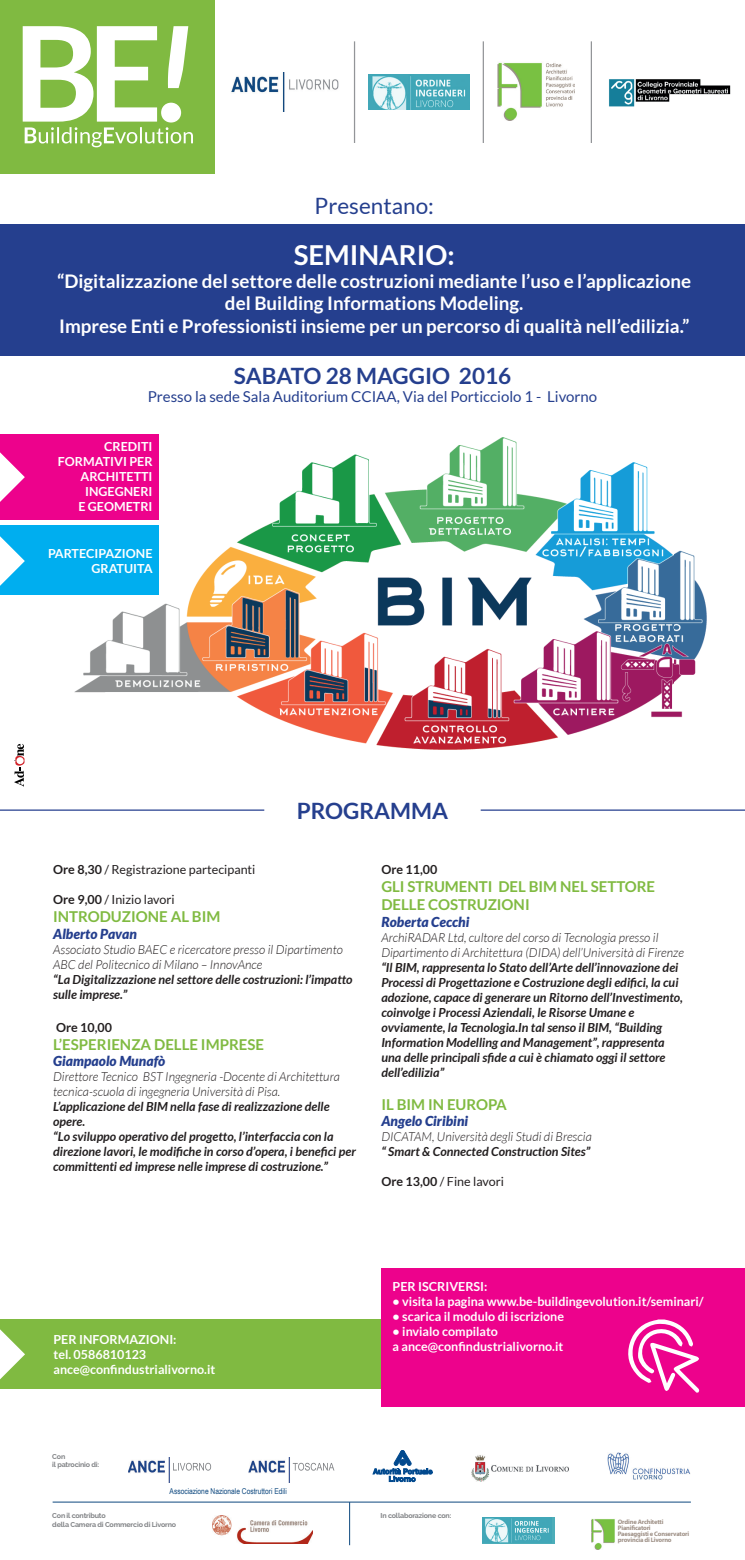
<style>
.page{position:relative;width:745px;height:1560px;background:#fff}
.page>*{position:absolute;margin:0;border:0;box-sizing:border-box;transform-origin:0 0}
.t1{font:700 27.5px "Lato";color:#fff}
.t2{font:700 22.5px "Lato";color:#253f8e}
.t3{font:22.5px "Lato";color:#253f8e}
.t4{font:700 18.75px/22.5px "Lato";color:#fff;text-align:center}
.t5{font:700 15px/18px "Lato";color:#80ba41}
.t6{font:15px "Lato";color:#253f8e}
.t7{font:italic 900 13.75px "Lato";color:#253f8e}
.t8{font:italic 700 12.5px/15px "Lato";color:#231f20}
.t9{font:italic 300 12.5px/15px "Lato";color:#231f20}
.t10{font:700 12.5px/15px "Lato";color:#fff;text-align:right}
.t11{font:12.5px "Lato";color:#231f20}
.t12{font:700 12.5px "Lato";color:#231f20}
.t13{font:8.12px "Arial Narrow";color:#0d487f}
.t14{font:700 7.12px/8.5px "Raleway";letter-spacing:-.025em;color:#808285}
.t15{font:700 6.5px/5.8px "Myriad";letter-spacing:-.03em;color:#9f9187}
.s1{font-weight:700}
</style>
<div class="page">
<img style="left:66px;top:434px;width:641px;height:316px">
<div style="left:0;top:0;width:214px;height:173px;background:#80ba41"></div>
<svg style="left:23px;top:26px;width:170px;height:121px"></svg>
<div style="left:0;top:224px;width:744px;height:131px;background:#253f8e"></div>
<img style="left:231px;top:72px;width:108px;height:40px">
<img style="left:368px;top:74px;width:101px;height:36px">
<img style="left:497px;top:62px;width:76px;height:59px">
<img style="left:609px;top:79px;width:122px;height:28px">
<hr style="left:353px;top:41px;width:2px;height:102px;background:#939598">
<hr style="left:482px;top:41px;width:1px;height:102px;background:#939598">
<hr style="left:590px;top:41px;width:1px;height:102px;background:#939598">
<div style="left:0;top:434px;width:158px;height:85px;background:#ed028c"></div>
<div style="left:0;top:525px;width:158px;height:70px;background:#00aeef"></div>
<svg style="left:0;top:452px;width:25px;height:134px"></svg>
<div style="left:0;top:1318px;width:383px;height:70px;background:#80ba41"></div>
<svg style="left:0;top:1318px;width:25px;height:71px"></svg>
<div style="left:381px;top:1268px;width:363px;height:138px;background:#ed028c"></div>
<svg style="left:628px;top:1319px;width:71px;height:73px"></svg>
<hr style="left:480px;top:809px;width:264px;height:1px;background:#253f8e">
<hr style="left:0;top:809px;width:264px;height:1px;background:#253f8e">
<svg style="left:14px;top:743px;width:11px;height:43px"></svg>
<img style="left:212px;top:1515px;width:100px;height:28px">
<img style="left:607px;top:1452px;width:83px;height:27px">
<svg style="left:373px;top:1450px;width:59px;height:31px"></svg>
<img style="left:471px;top:1455px;width:98px;height:26px">
<img style="left:591px;top:1519px;width:24px;height:29px">
<div style="left:482px;top:1517px;width:72px;height:26px;background:#4cadb9"></div>
<img style="left:482px;top:1517px;width:69px;height:25px">
<img style="left:128px;top:1457px;width:42px;height:25px">
<svg style="left:173px;top:1462px;width:38px;height:8px"></svg>
<img style="left:248px;top:1457px;width:42px;height:25px">
<svg style="left:292px;top:1462px;width:42px;height:8px"></svg>
<hr style="left:349px;top:1501px;width:1px;height:43px;background:#0d487f">
<hr style="left:53px;top:1501px;width:637px;height:1px;background:#0d487f">
<h2 class="t3" style="left:314px;top:193px;width:121px">Presentano:</h2>
<h1 class="t1" style="left:293px;top:239px;width:162px">SEMINARIO:</h1>
<h3 class="t4" style="left:57px;top:269px;width:635px">“Digitalizzazione del settore delle costruzioni mediante l’uso e l’applicazione del Building Informations Modeling.<br>Imprese Enti e Professionisti insieme per un percorso di qualità nell’edilizia.”</h3>
<h2 class="t2" style="left:233px;top:362px;width:279px">SABATO 28 MAGGIO 2016</h2>
<p class="t6" style="left:148px;top:388px;width:451px">Presso la sede Sala Auditorium CCIAA, Via del Porticciolo 1 - Livorno</p>
<p class="t10" style="left:58px;top:438px;width:96px">CREDITI<br>FORMATIVI PER<br>ARCHITETTI<br>INGEGNERI<br>E GEOMETRI</p>
<p class="t10" style="left:48px;top:545px;width:106px">PARTECIPAZIONE<br>GRATUITA</p>
<h2 class="t2" style="left:297px;top:797px;width:153px">PROGRAMMA</h2>
<p class="t11" style="left:53px;top:862px;width:204px"><span class="s1">Ore 8,30</span> / Registrazione partecipanti</p>
<p class="t11" style="left:53px;top:892px;width:123px"><span class="s1">Ore 9,00</span> / Inizio lavori</p>
<p class="t5" style="left:53px;top:907px;width:169px">INTRODUZIONE AL BIM</p>
<p class="t7" style="left:53px;top:925px;width:85px">Alberto Pavan</p>
<p class="t9" style="left:53px;top:941px;width:291px">Associato Studio BAEC e ricercatore presso il Dipartimento<br>ABC del Politecnico di Milano – InnovAnce</p>
<p class="t8" style="left:53px;top:971px;width:301px">“La Digitalizzazione nel settore delle costruzioni: l’impatto sulle imprese.”</p>
<p class="t12" style="left:56px;top:1019px;width:57px">Ore 10,00</p>
<p class="t5" style="left:53px;top:1034px;width:212px">L’ESPERIENZA DELLE IMPRESE</p>
<p class="t7" style="left:53px;top:1052px;width:114px">Giampaolo Munafò</p>
<p class="t9" style="left:53px;top:1069px;width:288px">Direttore Tecnico BST Ingegneria -Docente di Architettura tecnica-scuola di ingegneria Università di Pisa.</p>
<p class="t8" style="left:53px;top:1099px;width:304px">L’applicazione del BIM nella fase di realizzazione delle opere.<br>“Lo sviluppo operativo del progetto, l’interfaccia con la direzione lavori, le modifiche in corso d’opera, i benefici per committenti ed imprese nelle imprese di costruzione.”</p>
<p class="t12" style="left:381px;top:862px;width:57px">Ore 11,00</p>
<p class="t5" style="left:381px;top:877px;width:275px">GLI STRUMENTI DEL BIM NEL SETTORE<br>DELLE COSTRUZIONI</p>
<p class="t7" style="left:381px;top:913px;width:90px">Roberta Cecchi</p>
<p class="t9" style="left:381px;top:929px;width:304px">ArchiRADAR Ltd, cultore del corso di Tecnologia presso il<br>Dipartimento di Architettura (DIDA) dell’Università di Firenze</p>
<p class="t8" style="left:381px;top:959px;width:303px">“Il BIM, rappresenta lo Stato dell’Arte dell’innovazione dei Processi di Progettazione e Costruzione degli edifici, la cui adozione, capace di generare un Ritorno dell’Investimento, coinvolge i Processi Aziendali, le Risorse Umane e ovviamente, la Tecnologia.In tal senso il BIM, “Building Information Modelling and Management”, rappresenta una delle principali sfide a cui è chiamato oggi il settore dell’edilizia”</p>
<p class="t5" style="left:381px;top:1094px;width:127px">IL BIM IN EUROPA</p>
<p class="t7" style="left:381px;top:1112px;width:88px">Angelo Ciribini</p>
<p class="t9" style="left:381px;top:1129px;width:212px">DICATAM, Università degli Studi di Brescia</p>
<p class="t8" style="left:381px;top:1144px;width:210px">“ Smart &amp; Connected Construction Sites”</p>
<p class="t11" style="left:381px;top:1174px;width:124px"><span class="s1">Ore 13,00</span> / Fine lavori</p>
<p class="t10" style="left:53px;top:1331px;width:163px;text-align:left">PER INFORMAZIONI:<br>tel. 0586810123 ance@confindustrialivorno.it</p>
<p class="t14" style="left:52px;top:1451px;width:48px">Con<br>il patrocinio di:</p>
<p class="t13" style="left:169px;top:1484px;width:119px">Associazione Nazionale Costruttori Edili</p>
<p class="t10" style="left:392px;top:1278px;width:96px">PER ISCRIVERSI:</p>
<p class="t10" style="left:392px;top:1293px;width:312px">• visita la pagina www.be-buildingevolution.it/seminari/</p>
<p class="t10" style="left:392px;top:1308px;width:173px">• scarica il modulo di iscrizione</p>
<p class="t10" style="left:392px;top:1323px;width:172px;text-align:left">• invialo compilato<br>a ance@confindustrialivorno.it</p>
<p class="t14" style="left:380px;top:1510px;width:72px">In collaborazione con:</p>
<p class="t14" style="left:52px;top:1510px;width:125px">Con il contributo<br>della Camera di Commercio di Livorno</p>
<p class="t15" style="left:617px;top:1518px;width:73px">Ordine Architetti<br>Pianificatori<br>Paesaggisti e Conservatori provincia di Livorno</p>
</div>
